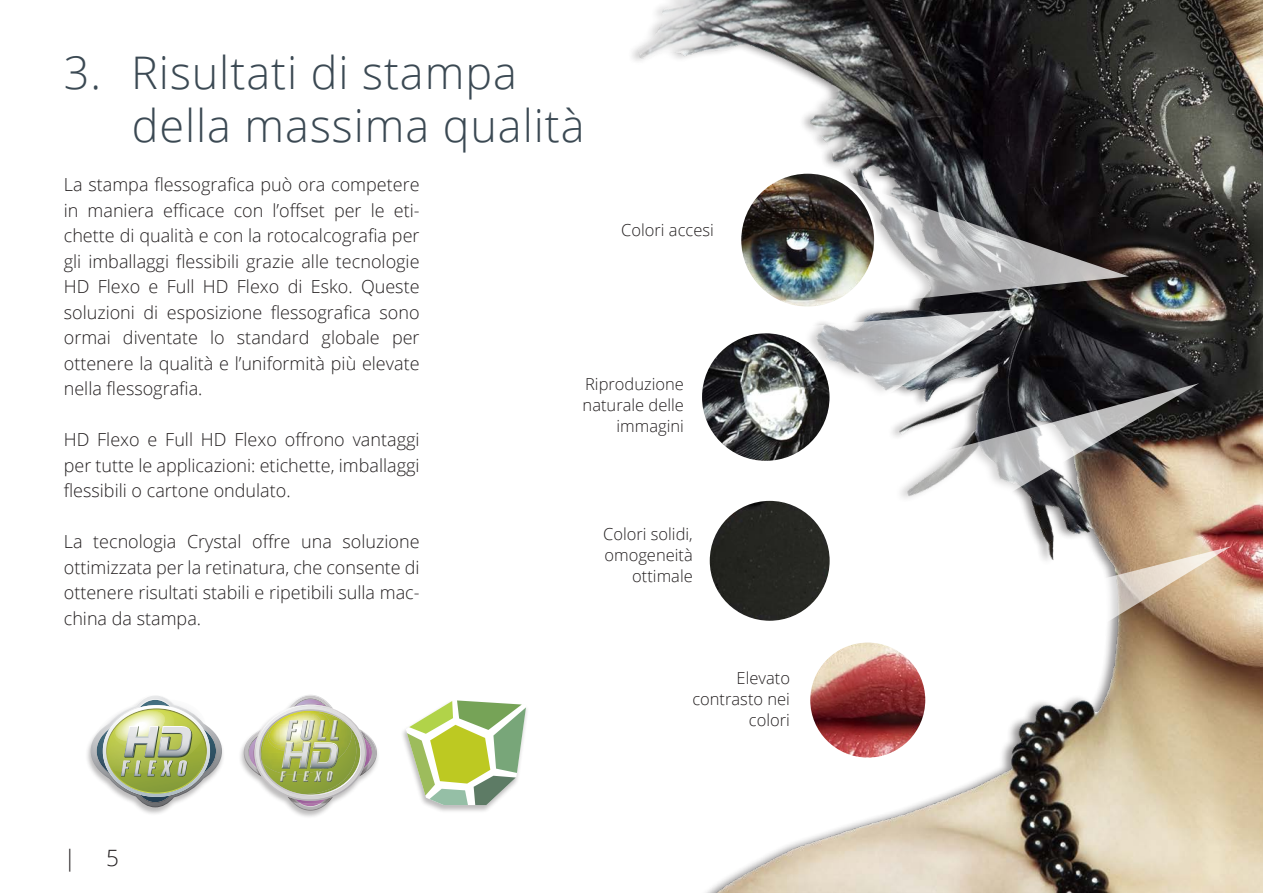
<style>
.page{position:relative;width:1263px;height:893px;background:#fff}
.page>*{position:absolute;margin:0;border:0;box-sizing:border-box;transform-origin:0 0}
.Heading_1_numbered{font:300 45px/52.5px "Open Sans";letter-spacing:.02em;color:#3b4953}
.t1{font:300 22.5px "Open Sans";color:#231f20}
.Body_text_US{font:300 18px/25.5px "Open Sans";color:#231f20;text-align:justify}
.t2{font:300 16.5px/21px "Open Sans";color:#231f20;text-align:right}
</style>
<div class="page">
<img style="left:632px;top:0;width:631px;height:893px">
<img style="left:739px;top:171px;width:390px;height:212px">
<img style="left:701px;top:332px;width:130px;height:130px;border-radius:65px">
<svg style="left:843px;top:546px;width:388px;height:207px"></svg>
<img style="left:809px;top:641px;width:117px;height:118px;border-radius:59px">
<div style="left:808px;top:640px;width:120px;height:120px;border:3px solid #fff;border-radius:50%"></div>
<svg style="left:739px;top:383px;width:460px;height:233px"></svg>
<div style="left:708px;top:500px;width:123px;height:122px;background:#252621;border-radius:61px"></div>
<div style="left:707px;top:498px;width:125px;height:125px;border:3px solid #fff;border-radius:50%"></div>
<div style="left:238px;top:695px;width:142px;height:124px;background:#231f20;opacity:.3"></div>
<svg style="left:244px;top:695px;width:133px;height:116px"></svg>
<div style="left:400px;top:700px;width:129px;height:113px;background:#231f20;opacity:.3"></div>
<svg style="left:406px;top:700px;width:120px;height:105px"></svg>
<div style="left:85px;top:695px;width:140px;height:120px;background:#231f20;opacity:.3"></div>
<svg style="left:91px;top:695px;width:131px;height:112px"></svg>
<p class="Heading_1_numbered" style="left:132px;top:46px;width:454px;text-indent:-68px">3. Risultati di stampa della massima qualità</p>
<p class="Body_text_US" style="left:64px;top:172px;width:357px">La stampa flessografica può ora competere in maniera efficace con l’offset per le eti&shy;chette di qualità e con la rotocalcografia per gli imballaggi flessibili grazie alle tecnologie HD Flexo e Full HD Flexo di Esko. Queste soluzioni di esposizione flessografica sono ormai diventate lo standard globale per ottenere la qualità e l’uniformità più elevate nella flessografia.</p>
<p class="Body_text_US" style="left:64px;top:427px;width:357px">HD Flexo e Full HD Flexo offrono vantaggi per tutte le applicazioni: etichette, imballaggi flessibili o cartone ondulato.</p>
<p class="Body_text_US" style="left:64px;top:529px;width:357px">La tecnologia Crystal offre una soluzione ottimizzata per la retinatura, che consente di ottenere risultati stabili e ripetibili sulla mac&shy;china da stampa.</p>
<p class="t1" style="left:64px;top:842px;width:14px">|</p>
<p class="t1" style="left:106px;top:842px;width:14px">5</p>
<p class="t2" style="left:621px;top:219px;width:94px">Colori accesi</p>
<p class="t2" style="left:583px;top:373px;width:103px">Riproduzione naturale delle immagini</p>
<p class="t2" style="left:603px;top:523px;width:91px">Colori solidi, omogeneità ottimale</p>
<p class="t2" style="left:692px;top:667px;width:99px">Elevato contrasto nei colori</p>
</div>
